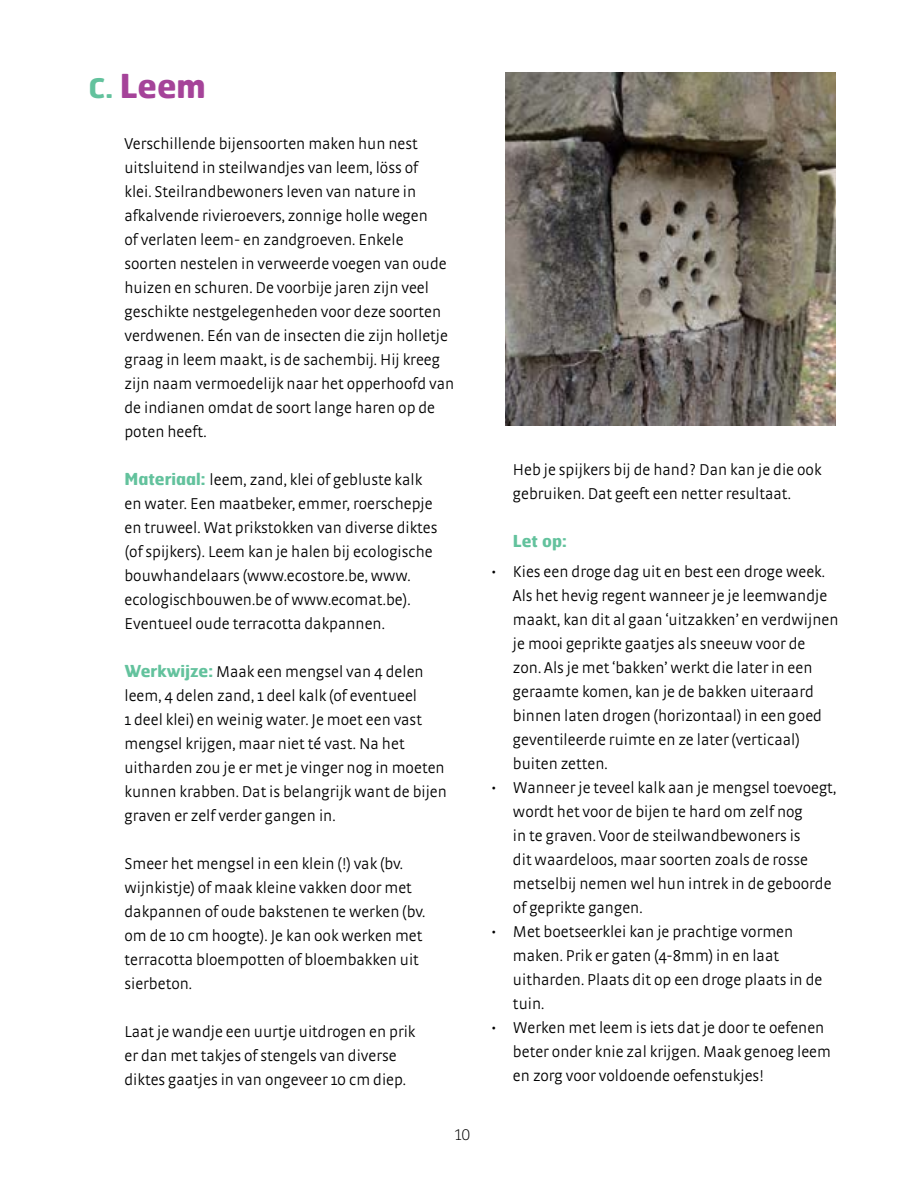
<style>
.page{position:relative;width:918px;height:1188px;background:#fff}
.page>*{position:absolute;margin:0;border:0;box-sizing:border-box;transform-origin:0 0}
.t1{font:700 33px "Hermes FB";color:#a54399}
.t2{font:300 16.5px/24px "Strada OT";color:#000101}
.t3{font:700 16.5px "Hermes FB";color:#63c29d}
.t4{font:100 16.5px "Bree";color:#000}
.s1{font-size:27px;color:#63c29d}
.s2{font-family:"Hermes FB";font-weight:700;color:#63c29d}
</style>
<div class="page">
<img style="left:505px;top:72px;width:330px;height:354px">
<h1 class="t1" style="left:88px;top:64px;width:119px"><span class="s1">C.</span> Leem</h1>
<p class="t2" style="left:124px;top:131px;width:331px">Verschillende bijensoorten maken hun nest uitsluitend in steilwandjes van leem, löss of<br>klei. Steilrandbewoners leven van nature in afkalvende rivieroevers, zonnige holle wegen<br>of verlaten leem- en zandgroeven. Enkele soorten nestelen in verweerde voegen van oude huizen en schuren. De voorbije jaren zijn veel geschikte nestgelegenheden voor deze soorten verdwenen. Eén van de insecten die zijn holletje graag in leem maakt, is de sachembij. Hij kreeg zijn naam vermoedelijk naar het opperhoofd van de indianen omdat de soort lange haren op de poten heeft.</p>
<p class="t2" style="left:124px;top:467px;width:315px"><span class="s2">Materiaal:</span> leem, zand, klei of gebluste kalk en water. Een maatbeker, emmer, roerschepje en truweel. Wat prikstokken van diverse diktes (of spijkers). Leem kan je halen bij ecologische bouwhandelaars (www.ecostore.be, www. ecologischbouwen.be of www.ecomat.be).<br>Eventueel oude terracotta dakpannen.</p>
<p class="t2" style="left:124px;top:659px;width:324px"><span class="s2">Werkwijze:</span> Maak een mengsel van 4 delen leem, 4 delen zand, 1 deel kalk (of eventueel<br>1 deel klei) en weinig water. Je moet een vast mengsel krijgen, maar niet té vast. Na het uitharden zou je er met je vinger nog in moeten kunnen krabben. Dat is belangrijk want de bijen graven er zelf verder gangen in.</p>
<p class="t2" style="left:124px;top:851px;width:302px">Smeer het mengsel in een klein (!) vak (bv. wijnkistje) of maak kleine vakken door met dakpannen of oude bakstenen te werken (bv. om de 10 cm hoogte). Je kan ook werken met terracotta bloempotten of bloembakken uit sierbeton.</p>
<p class="t2" style="left:124px;top:1020px;width:292px">Laat je wandje een uurtje uitdrogen en prik er dan met takjes of stengels van diverse diktes gaatjes in van ongeveer 10 cm diep.</p>
<p class="t4" style="left:455px;top:1126px;width:17px">10</p>
<p class="t2" style="left:513px;top:458px;width:310px">Heb je spijkers bij de hand? Dan kan je die ook gebruiken. Dat geeft een netter resultaat.</p>
<p class="t3" style="left:513px;top:531px;width:55px">Let op:</p>
<p class="t2" style="left:513px;top:560px;width:327px;text-indent:-22px">• Kies een droge dag uit en best een droge week.<br>Als het hevig regent wanneer je je leemwandje maakt, kan dit al gaan ‘uitzakken’ en verdwijnen je mooi geprikte gaatjes als sneeuw voor de<br>zon. Als je met ‘bakken’ werkt die later in een geraamte komen, kan je de bakken uiteraard binnen laten drogen (horizontaal) in een goed geventileerde ruimte en ze later (verticaal) buiten zetten.</p>
<p class="t2" style="left:513px;top:776px;width:325px;text-indent:-22px">• Wanneer je teveel kalk aan je mengsel toevoegt, wordt het voor de bijen te hard om zelf nog<br>in te graven. Voor de steilwandbewoners is<br>dit waardeloos, maar soorten zoals de rosse metselbij nemen wel hun intrek in de geboorde of geprikte gangen.</p>
<p class="t2" style="left:513px;top:920px;width:311px;text-indent:-22px">• Met boetseerklei kan je prachtige vormen maken. Prik er gaten (4-8mm) in en laat uitharden. Plaats dit op een droge plaats in de tuin.</p>
<p class="t2" style="left:513px;top:1016px;width:320px;text-indent:-22px">• Werken met leem is iets dat je door te oefenen beter onder knie zal krijgen. Maak genoeg leem en zorg voor voldoende oefenstukjes!</p>
</div>
